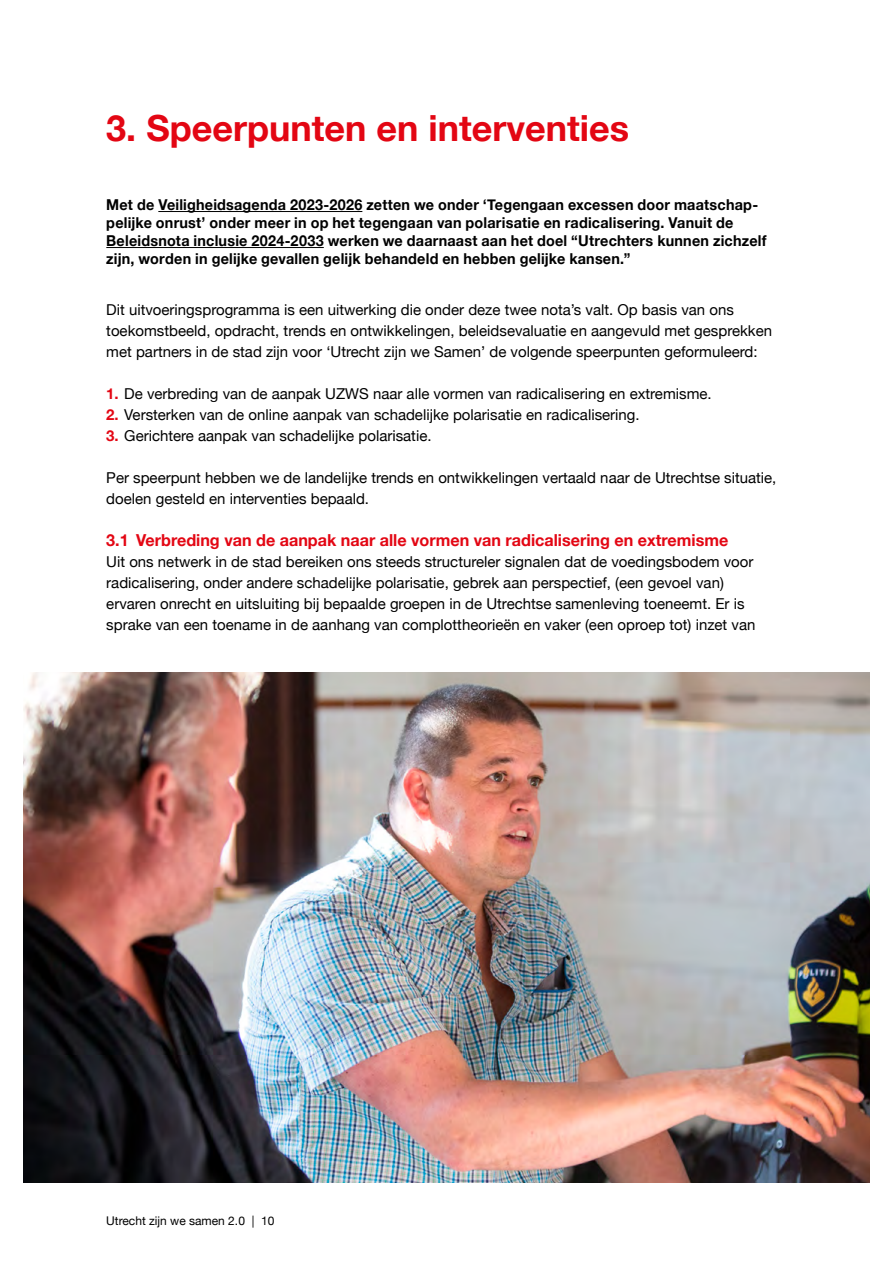
<style>
.page{position:relative;width:893px;height:1263px;background:#fff}
.page>*{position:absolute;margin:0;border:0;box-sizing:border-box;transform-origin:0 0}
.t1{font:700 36px "Helvetica Neue";color:#e30613}
.t2{font:700 16.5px "Helvetica Neue";color:#e30613}
.t3{font:15px/21px "Helvetica Neue 2";color:#000}
.t4{font:700 15px/18px "Helvetica Neue";letter-spacing:.015em;color:#000;scale:.96 1}
.t5{font:12px "Helvetica Neue 2";color:#000}
.s1{font-family:"Helvetica Neue";font-weight:700;color:#e30613}
</style>
<div class="page">
<hr style="left:158px;top:211px;width:204px;height:1px;background:#000">
<hr style="left:106px;top:247px;width:218px;height:1px;background:#000">
<img style="left:23px;top:672px;width:847px;height:510px">
<h1 class="t1" style="left:106px;top:100px;width:524px">3. Speerpunten en interventies</h1>
<p class="t4" style="left:106px;top:196px;width:689px">Met de Veiligheidsagenda 2023-2026 zetten we onder ‘Tegengaan excessen door maatschap&shy;pelijke onrust’ onder meer in op het tegengaan van polarisatie en radicalisering. Vanuit de Beleidsnota inclusie 2024-2033 werken we daarnaast aan het doel “Utrechters kunnen zichzelf zijn, worden in gelijke gevallen gelijk behandeld en hebben gelijke kansen.”</p>
<p class="t3" style="left:106px;top:300px;width:667px">Dit uitvoeringsprogramma is een uitwerking die onder deze twee nota’s valt. Op basis van ons toekomstbeeld, opdracht, trends en ontwikkelingen, beleidsevaluatie en aangevuld met gesprekken met partners in de stad zijn voor ‘Utrecht zijn we Samen’ de volgende speerpunten geformuleerd:</p>
<p class="t3" style="left:106px;top:384px;width:607px"><span class="s1">1.</span> De verbreding van de aanpak UZWS naar alle vormen van radicalisering en extremisme.</p>
<p class="t3" style="left:106px;top:405px;width:535px"><span class="s1">2.</span> Versterken van de online aanpak van schadelijke polarisatie en radicalisering.</p>
<p class="t3" style="left:106px;top:426px;width:327px"><span class="s1">3.</span> Gerichtere aanpak van schadelijke polarisatie.</p>
<p class="t3" style="left:106px;top:468px;width:672px">Per speerpunt hebben we de landelijke trends en ontwikkelingen vertaald naar de Utrechtse situatie, doelen gesteld en interventies bepaald.</p>
<h2 class="t2" style="left:106px;top:527px;width:623px">3.1 Verbreding van de aanpak naar alle vormen van radicalisering en extremisme</h2>
<p class="t3" style="left:106px;top:552px;width:651px">Uit ons netwerk in de stad bereiken ons steeds structureler signalen dat de voedingsbodem voor radicalisering, onder andere schadelijke polarisatie, gebrek aan perspectief, (een gevoel van) ervaren onrecht en uitsluiting bij bepaalde groepen in de Utrechtse samenleving toeneemt. Er is sprake van een toename in de aanhang van complottheorieën en vaker (een oproep tot) inzet van</p>
<p class="t5" style="left:106px;top:1212px;width:170px">Utrecht zijn we samen 2.0 | 10</p>
</div>
